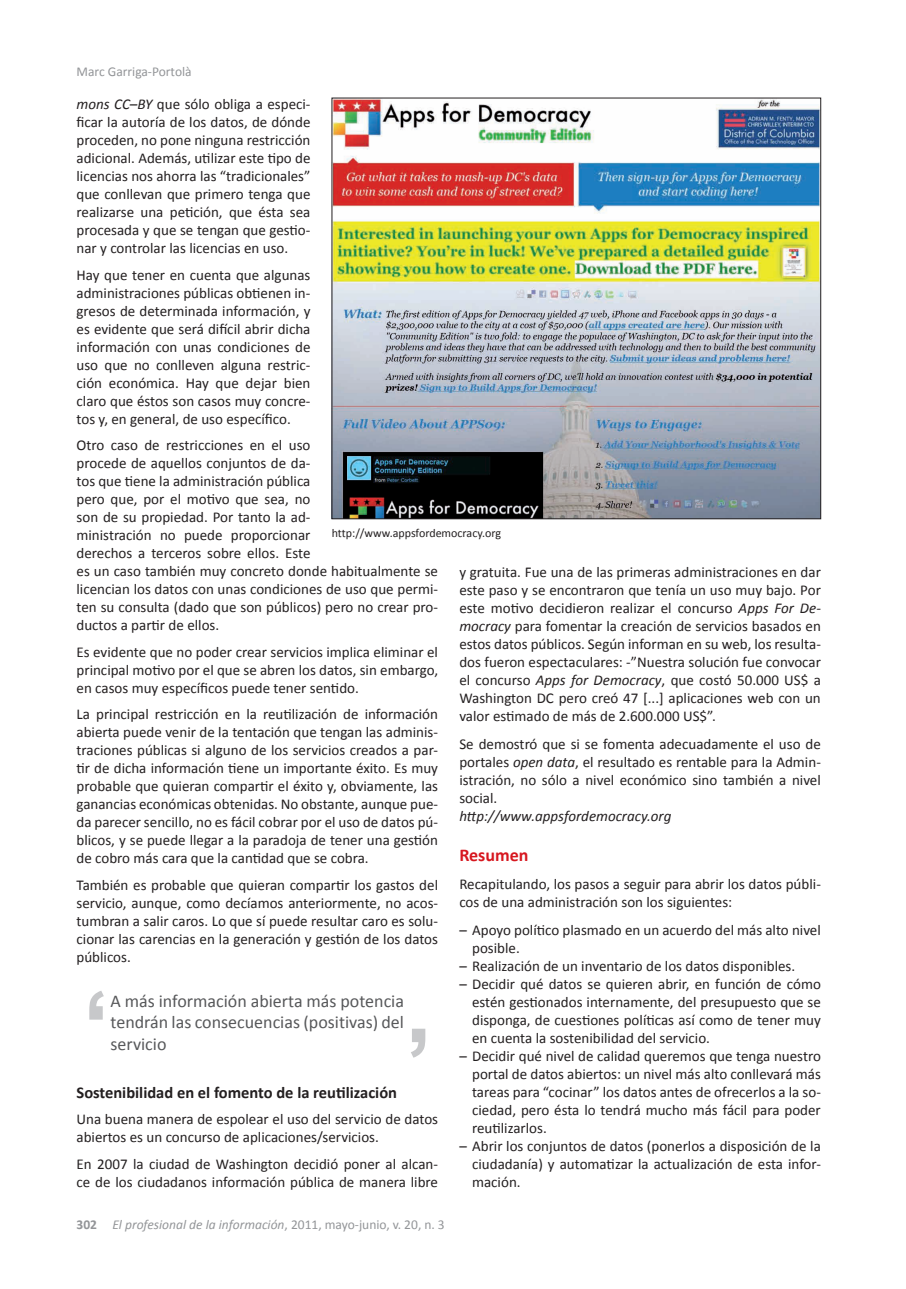
<style>
.page{position:relative;width:906px;height:1289px;background:#fff}
.page>*{position:absolute;margin:0;border:0;box-sizing:border-box;transform-origin:0 0}
.t1{font:18px/21.6px "Calibri";color:#57585a;text-align:justify}
.t2{font:700 18px "Calibri";color:#d7171f}
.t3{font:700 16.5px "Calibri";color:#231f20}
.t4{font:15px/18px "Calibri";color:#231f20;text-align:justify}
.t5{font:italic 15px "Calibri";color:#231f20}
.t6{font:italic 13.5px "Calibri";color:#939598}
.t7{font:13.5px "Calibri";color:#939598}
.t8{font:12px "Calibri";color:#231f20}
.s1{font-style:italic}
.s2{font-weight:700;font-style:normal}
.s3{font-style:normal}
</style>
<div class="page">
<svg style="left:411px;top:1028px;width:14px;height:29px"></svg>
<svg style="left:89px;top:991px;width:15px;height:28px"></svg>
<img style="left:334px;top:100px;width:485px;height:417px">
<p class="t7" style="left:77px;top:63px;width:117px">Marc Garriga-Portolà</p>
<p class="t4" style="left:77px;top:95px;width:235px"><span class="s1">mons CC–BY</span> que sólo obliga a especi&shy;ficar la autoría de los datos, de dónde proceden, no pone ninguna restricción adicional. Además, utilizar este tipo de licencias nos ahorra las “tradicionales” que conllevan que primero tenga que realizarse una petición, que ésta sea procesada y que se tengan que gestio&shy;nar y controlar las licencias en uso.</p>
<p class="t4" style="left:77px;top:266px;width:235px">Hay que tener en cuenta que algunas administraciones públicas obtienen in&shy;gresos de determinada información, y es evidente que será difícil abrir dicha información con unas condiciones de uso que no conlleven alguna restric&shy;ción económica. Hay que dejar bien claro que éstos son casos muy concre&shy;tos y, en general, de uso específico.</p>
<p class="t4" style="left:77px;top:436px;width:363px;text-align:left">Otro caso de restricciones en el uso<br>procede de aquellos conjuntos de da-<br>tos que tiene la administración pública<br>pero que, por el motivo que sea, no<br>son de su propiedad. Por tanto la ad-<br>ministración no puede proporcionar<br>derechos a terceros sobre ellos. Este<br>es un caso también muy concreto donde habitualmente se licencian los datos con unas condiciones de uso que permi&shy;ten su consulta (dado que son públicos) pero no crear pro&shy;ductos a partir de ellos.</p>
<p class="t4" style="left:77px;top:643px;width:363px">Es evidente que no poder crear servicios implica eliminar el principal motivo por el que se abren los datos, sin embargo, en casos muy específicos puede tener sentido.</p>
<p class="t4" style="left:77px;top:705px;width:363px">La principal restricción en la reutilización de información abierta puede venir de la tentación que tengan las adminis&shy;traciones públicas si alguno de los servicios creados a par&shy;tir de dicha información tiene un importante éxito. Es muy probable que quieran compartir el éxito y, obviamente, las ganancias económicas obtenidas. No obstante, aunque pue&shy;da parecer sencillo, no es fácil cobrar por el uso de datos pú&shy;blicos, y se puede llegar a la paradoja de tener una gestión de cobro más cara que la cantidad que se cobra.</p>
<p class="t4" style="left:77px;top:876px;width:363px">También es probable que quieran compartir los gastos del servicio, aunque, como decíamos anteriormente, no acos&shy;tumbran a salir caros. Lo que sí puede resultar caro es solu&shy;cionar las carencias en la generación y gestión de los datos públicos.</p>
<p class="t8" style="left:332px;top:525px;width:171px">http://www.appsfordemocracy.org</p>
<p class="t4" style="left:459px;top:562px;width:363px">y gratuita. Fue una de las primeras administraciones en dar este paso y se encontraron que tenía un uso muy bajo. Por este motivo decidieron realizar el concurso <span class="s1">Apps For De&shy;mocracy</span> para fomentar la creación de servicios basados en estos datos públicos. Según informan en su web, los resulta&shy;dos fueron espectaculares: -”Nuestra solución fue convocar el concurso <span class="s1">Apps for Democracy</span>, que costó 50.000 US$ a Washington DC pero creó 47 [...] aplicaciones web con un valor estimado de más de 2.600.000 US$”.</p>
<p class="t4" style="left:459px;top:735px;width:363px">Se demostró que si se fomenta adecuadamente el uso de portales <span class="s1">open data</span>, el resultado es rentable para la Admin&shy;istración, no sólo a nivel económico sino también a nivel social.</p>
<p class="t5" style="left:459px;top:806px;width:213px">http://www.appsfordemocracy.org</p>
<p class="t2" style="left:459px;top:843px;width:71px">Resumen</p>
<p class="t4" style="left:459px;top:874px;width:363px">Recapitulando, los pasos a seguir para abrir los datos públi&shy;cos de una administración son los siguientes:</p>
<p class="t4" style="left:472px;top:920px;width:350px;text-indent:-13px">– Apoyo político plasmado en un acuerdo del más alto nivel posible.</p>
<p class="t4" style="left:459px;top:956px;width:337px">– Realización de un inventario de los datos disponibles.</p>
<p class="t4" style="left:472px;top:974px;width:350px;text-indent:-13px">– Decidir qué datos se quieren abrir, en función de cómo estén gestionados internamente, del presupuesto que se disponga, de cuestiones políticas así como de tener muy en cuenta la sostenibilidad del servicio.</p>
<p class="t4" style="left:472px;top:1046px;width:350px;text-indent:-13px">– Decidir qué nivel de calidad queremos que tenga nuestro portal de datos abiertos: un nivel más alto conllevará más tareas para “cocinar” los datos antes de ofrecerlos a la so&shy;ciedad, pero ésta lo tendrá mucho más fácil para poder reutilizarlos.</p>
<p class="t4" style="left:472px;top:1136px;width:350px;text-indent:-13px">– Abrir los conjuntos de datos (ponerlos a disposición de la ciudadanía) y automatizar la actualización de esta infor&shy;mación.</p>
<p class="t1" style="left:111px;top:990px;width:295px">A más información abierta más potencia tendrán las consecuencias (positivas) del servicio</p>
<p class="t3" style="left:77px;top:1081px;width:322px">Sostenibilidad en el fomento de la reutilización</p>
<p class="t4" style="left:77px;top:1110px;width:363px">Una buena manera de espolear el uso del servicio de datos abiertos es un concurso de aplicaciones/servicios.</p>
<p class="t4" style="left:77px;top:1154px;width:363px">En 2007 la ciudad de Washington decidió poner al alcan&shy;ce de los ciudadanos información pública de manera libre</p>
<p class="t6" style="left:77px;top:1215px;width:370px"><span class="s2">302</span> El profesional de la información<span class="s3">, 2011, mayo-junio, v. 20, n. 3</span></p>
</div>
